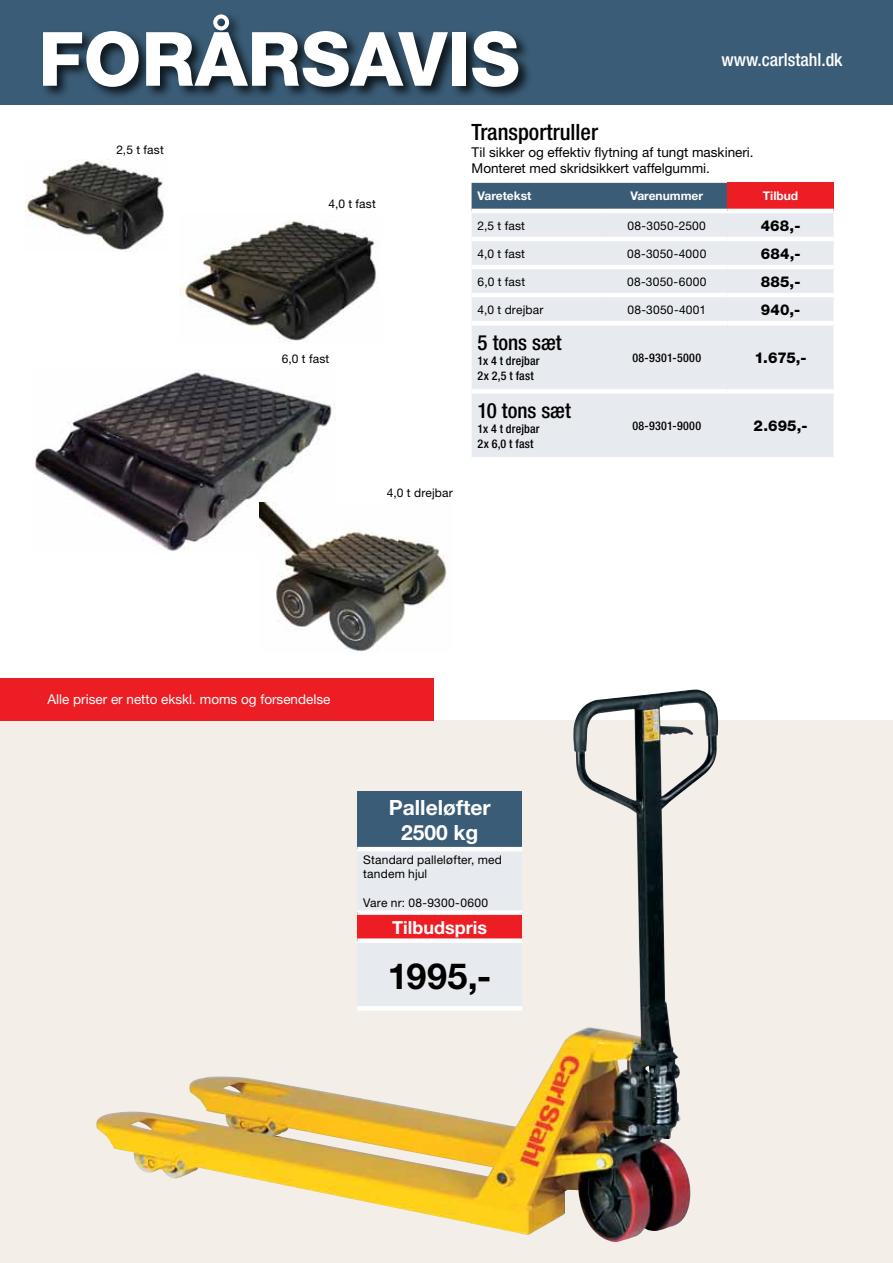
<style>
.page{position:relative;width:893px;height:1263px;background:#fff}
.page>*{position:absolute;margin:0;border:0;box-sizing:border-box;transform-origin:0 0}
.t1{font:800 75px "Helvetica Neue";color:#fff}
.t2{font:700 36px "Helvetica Neue";color:#000}
.t3{font:500 condensed 22.5px "Helvetica Neue";color:#000}
.t4{font:500 condensed 21px "Helvetica Neue";letter-spacing:-.005em;color:#000}
.t5{font:700 21px/25.2px "Helvetica Neue";color:#fff;text-align:center}
.t6{font:500 condensed 18px "Helvetica Neue";color:#fff}
.t7{font:700 18px "Helvetica Neue";color:#fff}
.t8{font:800 15px "Helvetica Neue";letter-spacing:.01em;color:#000}
.t9{font:13.5px/16.5px "Helvetica Neue";color:#000}
.t10{font:13.5px "Helvetica Neue";color:#fff}
.t11{font:12px/14.4px "Helvetica Neue";letter-spacing:.015em;color:#000}
.t12{font:500 condensed 12px/15px "Helvetica Neue";letter-spacing:.02em;color:#000}
.t13{font:700 12px "Helvetica Neue";color:#fff}
</style>
<div class="page">
<div style="left:0;top:0;width:893px;height:105px;background:#3a5c76"></div>
<div style="left:41px;top:12px;width:491px;height:89px;background:#000;opacity:.75"></div>
<div style="left:0;top:721px;width:893px;height:542px;background:#f3efe8"></div>
<div style="left:472px;top:183px;width:256px;height:26px;background:#3a5c76"></div>
<div style="left:728px;top:183px;width:106px;height:28px;background:#ed1d24"></div>
<div style="left:472px;top:213px;width:362px;height:244px;background:#e7eaee"></div>
<hr style="left:728px;top:209px;width:106px;height:4px;background:#fff">
<hr style="left:472px;top:237px;width:134px;height:4px;background:#fff">
<hr style="left:606px;top:237px;width:122px;height:4px;background:#fff">
<hr style="left:728px;top:237px;width:106px;height:4px;background:#fff">
<hr style="left:472px;top:265px;width:134px;height:4px;background:#fff">
<hr style="left:606px;top:265px;width:122px;height:4px;background:#fff">
<hr style="left:728px;top:265px;width:106px;height:4px;background:#fff">
<hr style="left:472px;top:293px;width:134px;height:4px;background:#fff">
<hr style="left:606px;top:293px;width:122px;height:4px;background:#fff">
<hr style="left:728px;top:293px;width:106px;height:4px;background:#fff">
<hr style="left:472px;top:321px;width:134px;height:4px;background:#fff">
<hr style="left:606px;top:321px;width:122px;height:4px;background:#fff">
<hr style="left:728px;top:321px;width:106px;height:4px;background:#fff">
<hr style="left:472px;top:389px;width:134px;height:4px;background:#fff">
<hr style="left:606px;top:389px;width:122px;height:4px;background:#fff">
<hr style="left:728px;top:389px;width:106px;height:4px;background:#fff">
<div style="left:0;top:678px;width:434px;height:43px;background:#ed1d24"></div>
<img style="left:96px;top:689px;width:598px;height:553px">
<div style="left:357px;top:791px;width:165px;height:58px;background:#3a5c76"></div>
<div style="left:357px;top:851px;width:165px;height:155px;background:#e7eaee"></div>
<div style="left:357px;top:912px;width:165px;height:29px;background:#ed1d24"></div>
<hr style="left:357px;top:847px;width:165px;height:4px;background:#fff">
<div style="left:357px;top:910px;width:165px;height:5px;background:#fff"></div>
<div style="left:357px;top:938px;width:165px;height:5px;background:#fff"></div>
<div style="left:357px;top:1006px;width:165px;height:5px;background:#fff"></div>
<img style="left:25px;top:159px;width:139px;height:93px">
<img style="left:180px;top:220px;width:198px;height:121px">
<img style="left:34px;top:369px;width:301px;height:182px">
<img style="left:259px;top:502px;width:189px;height:149px">
<h1 class="t1" style="left:38px;top:14px;width:483px">FORÅRSAVIS</h1>
<h3 class="t6" style="left:721px;top:49px;width:123px">www.carlstahl.dk</h3>
<p class="t11" style="left:116px;top:142px;width:49px">2,5 t fast</p>
<p class="t11" style="left:328px;top:196px;width:49px">4,0 t fast</p>
<p class="t11" style="left:282px;top:352px;width:49px">6,0 t fast</p>
<p class="t11" style="left:387px;top:485px;width:67px">4,0 t drejbar</p>
<h3 class="t3" style="left:472px;top:119px;width:128px">Transportruller</h3>
<p class="t9" style="left:472px;top:144px;width:284px">Til sikker og effektiv flytning af tungt maskineri.<br>Monteret med skridsikkert vaffelgummi.</p>
<p class="t13" style="left:478px;top:189px;width:55px">Varetekst</p>
<p class="t13" style="left:630px;top:189px;width:74px">Varenummer</p>
<p class="t13" style="left:763px;top:189px;width:37px">Tilbud</p>
<p class="t11" style="left:478px;top:218px;width:49px">2,5 t fast</p>
<p class="t11" style="left:628px;top:218px;width:80px">08-3050-2500</p>
<p class="t8" style="left:761px;top:216px;width:41px">468,-</p>
<p class="t11" style="left:478px;top:246px;width:49px">4,0 t fast</p>
<p class="t11" style="left:627px;top:246px;width:81px">08-3050-4000</p>
<p class="t8" style="left:761px;top:244px;width:41px">684,-</p>
<p class="t11" style="left:478px;top:274px;width:49px">6,0 t fast</p>
<p class="t11" style="left:627px;top:274px;width:81px">08-3050-6000</p>
<p class="t8" style="left:761px;top:273px;width:41px">885,-</p>
<p class="t11" style="left:478px;top:302px;width:67px">4,0 t drejbar</p>
<p class="t11" style="left:627px;top:302px;width:80px">08-3050-4001</p>
<p class="t8" style="left:761px;top:301px;width:41px">940,-</p>
<h3 class="t4" style="left:478px;top:330px;width:86px">5 tons sæt</h3>
<p class="t12" style="left:478px;top:353px;width:64px">1x 4 t drejbar<br>2x 2,5 t fast</p>
<p class="t12" style="left:632px;top:350px;width:70px">08-9301-5000</p>
<p class="t8" style="left:754px;top:349px;width:54px">1.675,-</p>
<h3 class="t4" style="left:478px;top:398px;width:95px">10 tons sæt</h3>
<p class="t12" style="left:478px;top:422px;width:64px">1x 4 t drejbar<br>2x 6,0 t fast</p>
<p class="t12" style="left:632px;top:418px;width:70px">08-9301-9000</p>
<p class="t8" style="left:753px;top:417px;width:56px">2.695,-</p>
<p class="t10" style="left:48px;top:691px;width:284px">Alle priser er netto ekskl. moms og forsendelse</p>
<h3 class="t5" style="left:389px;top:794px;width:103px">Palleløfter<br>2500 kg</h3>
<p class="t11" style="left:363px;top:852px;width:140px">Standard palleløfter, med tandem hjul</p>
<p class="t11" style="left:363px;top:895px;width:126px">Vare nr: 08-9300-0600</p>
<h3 class="t7" style="left:392px;top:916px;width:96px">Tilbudspris</h3>
<h2 class="t2" style="left:388px;top:953px;width:105px">1995,-</h2>
</div>
